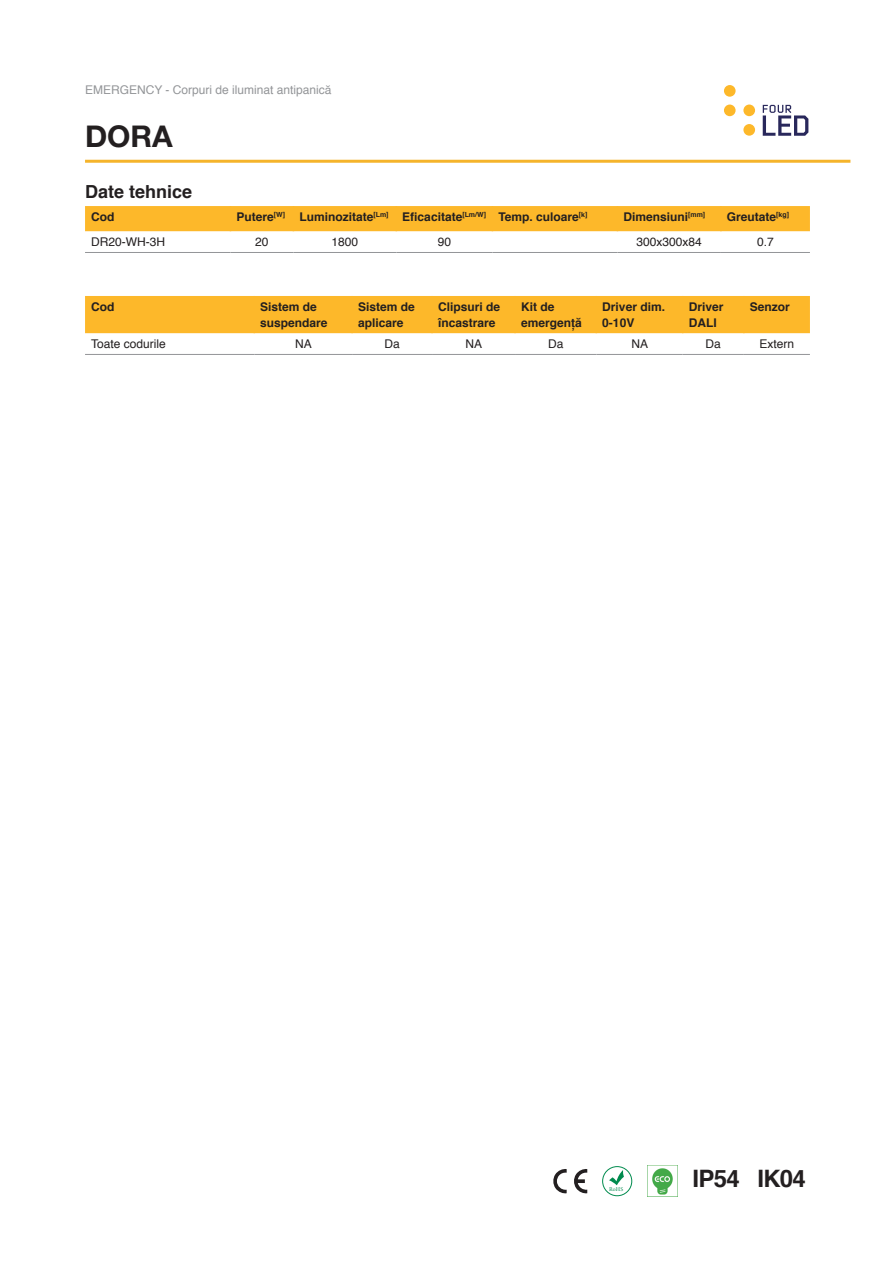
<style>
.page{position:relative;width:893px;height:1263px;background:#fff}
.page>*{position:absolute;margin:0;border:0;box-sizing:border-box;transform-origin:0 0}
.t1{font:700 30px "Helvetica Neue";color:#231f20}
.t2{font:700 24px "Helvetica";letter-spacing:-.03em;color:#231f20}
.t3{font:700 18px "Helvetica";color:#231f20}
.t4{font:700 12px/16.2px "Helvetica";color:#231f20}
.t5{font:12px "Helvetica";color:#231f20}
.t6{font:12px "Helvetica";color:#939598}
.t7{font:5.85px "Minion Pro";color:#008b4e}
</style>
<div class="page">
<hr style="left:85px;top:160px;width:765px;height:3px;background:#f5b42b">
<svg style="left:763px;top:105px;width:45px;height:31px"></svg>
<div style="left:743px;top:105px;width:12px;height:11px;background:#fdb82a;border-radius:50%"></div>
<div style="left:743px;top:124px;width:12px;height:12px;background:#fdb82a;border-radius:50%"></div>
<div style="left:724px;top:85px;width:12px;height:12px;background:#fdb82a;border-radius:50%"></div>
<div style="left:724px;top:105px;width:12px;height:11px;background:#fdb82a;border-radius:50%"></div>
<svg style="left:574px;top:1169px;width:13px;height:25px"></svg>
<svg style="left:553px;top:1169px;width:14px;height:25px"></svg>
<svg style="left:609px;top:1170px;width:15px;height:15px"></svg>
<div style="left:602px;top:1166px;width:30px;height:30px;border:1px solid #008b4e;border-radius:50%"></div>
<img style="left:647px;top:1166px;width:31px;height:30px">
<hr style="left:85px;top:252px;width:145px;height:1px;background:#939598">
<hr style="left:230px;top:252px;width:63px;height:1px;background:#939598">
<hr style="left:293px;top:252px;width:103px;height:1px;background:#939598">
<hr style="left:396px;top:252px;width:96px;height:1px;background:#939598">
<hr style="left:492px;top:252px;width:125px;height:1px;background:#939598">
<hr style="left:617px;top:252px;width:104px;height:1px;background:#939598">
<hr style="left:721px;top:252px;width:89px;height:1px;background:#939598">
<div style="left:85px;top:206px;width:725px;height:25px;background:#fdb82a"></div>
<hr style="left:720px;top:206px;width:2px;height:25px;background:#fdb82a">
<div style="left:85px;top:296px;width:725px;height:37px;background:#fdb82a"></div>
<hr style="left:85px;top:354px;width:169px;height:1px;background:#939598">
<hr style="left:254px;top:354px;width:98px;height:1px;background:#939598">
<hr style="left:352px;top:354px;width:80px;height:1px;background:#939598">
<hr style="left:432px;top:354px;width:83px;height:1px;background:#939598">
<hr style="left:515px;top:354px;width:81px;height:1px;background:#939598">
<hr style="left:596px;top:354px;width:87px;height:1px;background:#939598">
<hr style="left:683px;top:354px;width:61px;height:1px;background:#939598">
<hr style="left:744px;top:354px;width:66px;height:1px;background:#939598">
<hr style="left:254px;top:296px;width:1px;height:37px;background:#fdb82a">
<hr style="left:351px;top:296px;width:2px;height:37px;background:#fdb82a">
<hr style="left:431px;top:296px;width:2px;height:37px;background:#fdb82a">
<hr style="left:514px;top:296px;width:2px;height:37px;background:#fdb82a">
<hr style="left:596px;top:296px;width:1px;height:37px;background:#fdb82a">
<hr style="left:682px;top:296px;width:1px;height:37px;background:#fdb82a">
<hr style="left:743px;top:296px;width:2px;height:37px;background:#fdb82a">
<p class="t6" style="left:85px;top:81px;width:248px">EMERGENCY - Corpuri de iluminat antipanică</p>
<p class="t1" style="left:85px;top:113px;width:89px">DORA</p>
<p class="t3" style="left:85px;top:178px;width:109px">Date tehnice</p>
<p class="t4" style="left:91px;top:209px;width:25px">Cod</p>
<p class="t4" style="left:236px;top:209px;width:50px">Putere<sup>[W]</sup></p>
<p class="t4" style="left:299px;top:209px;width:91px">Luminozitate<sup>[Lm]</sup></p>
<p class="t4" style="left:402px;top:209px;width:85px">Eficacitate<sup>[Lm/W]</sup></p>
<p class="t4" style="left:498px;top:209px;width:91px">Temp. culoare<sup>[k]</sup></p>
<p class="t4" style="left:623px;top:209px;width:83px">Dimensiuni<sup>[mm]</sup></p>
<p class="t4" style="left:727px;top:209px;width:64px">Greutate<sup>[kg]</sup></p>
<p class="t5" style="left:91px;top:233px;width:75px">DR20-WH-3H</p>
<p class="t5" style="left:255px;top:233px;width:15px">20</p>
<p class="t5" style="left:331px;top:233px;width:28px">1800</p>
<p class="t5" style="left:438px;top:233px;width:15px">90</p>
<p class="t5" style="left:636px;top:233px;width:67px">300x300x84</p>
<p class="t5" style="left:757px;top:233px;width:18px">0.7</p>
<p class="t4" style="left:91px;top:299px;width:25px">Cod</p>
<p class="t4" style="left:260px;top:299px;width:58px">Sistem de</p>
<p class="t4" style="left:260px;top:315px;width:69px">suspendare</p>
<p class="t4" style="left:358px;top:299px;width:58px">Sistem de aplicare</p>
<p class="t4" style="left:438px;top:299px;width:64px">Clipsuri de încastrare</p>
<p class="t4" style="left:521px;top:299px;width:35px">Kit de</p>
<p class="t4" style="left:521px;top:315px;width:62px">emergență</p>
<p class="t4" style="left:602px;top:299px;width:64px">Driver dim.<br>0-10V</p>
<p class="t4" style="left:689px;top:299px;width:36px">Driver</p>
<p class="t4" style="left:689px;top:315px;width:29px">DALI</p>
<p class="t4" style="left:750px;top:299px;width:42px">Senzor</p>
<p class="t5" style="left:91px;top:335px;width:76px">Toate codurile</p>
<p class="t5" style="left:295px;top:335px;width:18px">NA</p>
<p class="t5" style="left:384px;top:335px;width:17px">Da</p>
<p class="t5" style="left:465px;top:335px;width:18px">NA</p>
<p class="t5" style="left:548px;top:335px;width:17px">Da</p>
<p class="t5" style="left:631px;top:335px;width:18px">NA</p>
<p class="t5" style="left:706px;top:335px;width:17px">Da</p>
<p class="t5" style="left:759px;top:335px;width:36px">Extern</p>
<p class="t7" style="left:609px;top:1185px;width:15px">RoHS</p>
<p class="t2" style="left:693px;top:1160px;width:49px">IP54</p>
<p class="t2" style="left:757px;top:1160px;width:50px">IK04</p>
</div>
